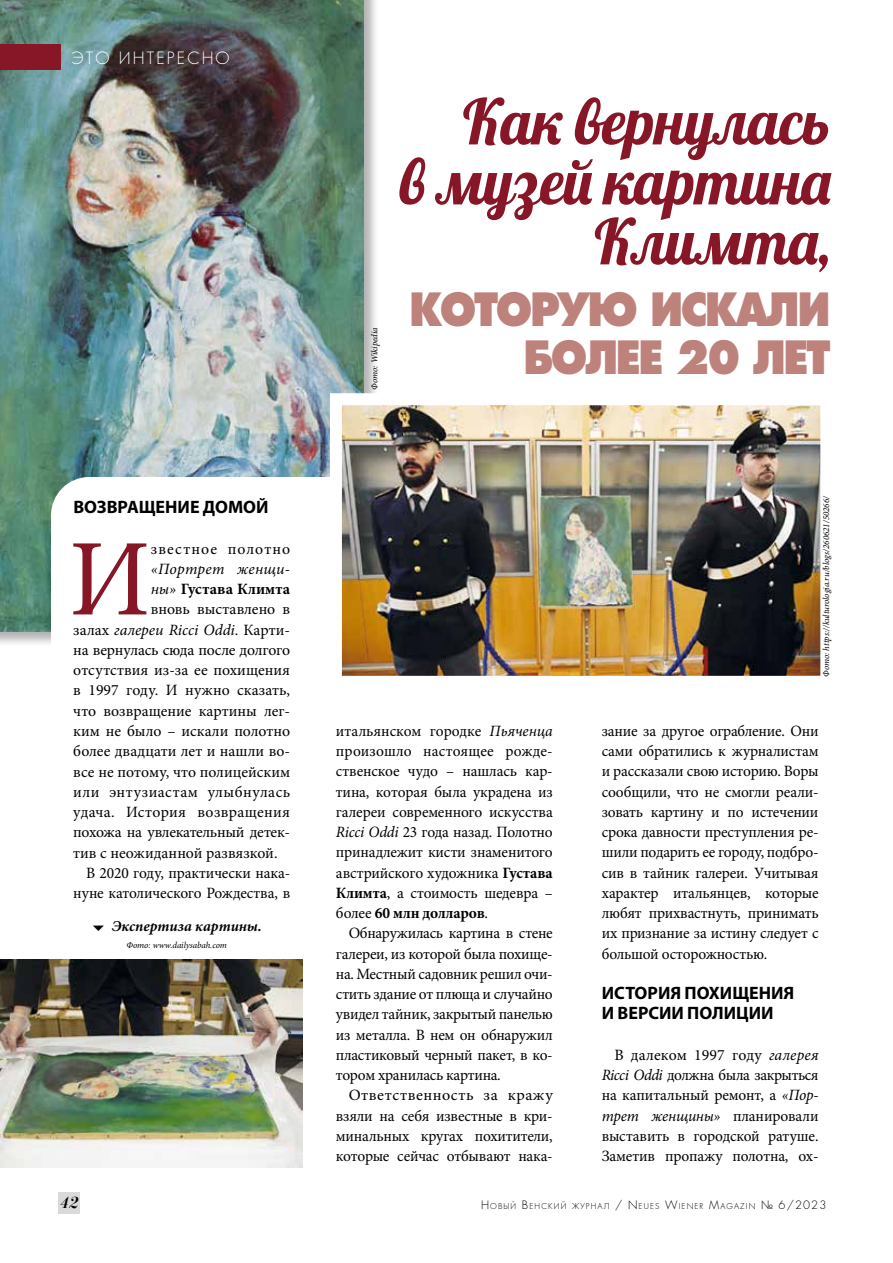
<style>
.page{position:relative;width:893px;height:1263px;background:#fff}
.page>*{position:absolute;margin:0;border:0;box-sizing:border-box;transform-origin:0 0}
.t1{font:109.2px "Minion Pro";color:#871626}
.t2{font:62.7px/60px "Lobster";letter-spacing:-.01em;color:#871627;text-align:right}
.t3{font:44.55px/48px "Favorit Extra Bold C";letter-spacing:-.06em;color:#be827d;text-align:right;scale:.91 1}
.t4{font:700 18px/20.2px "Myriad Pro";color:#000}
.t5{font:16.5px "Favorit Light C";letter-spacing:.13em;color:#fff}
.t6{font:italic 16.5px "Paragon Nord C";color:#000}
.t7{font:15.75px/20.2px "Minion Pro";letter-spacing:-.005em;color:#000;text-align:justify}
.t8{font:italic 15.75px "Minion Pro";color:#000}
.t9{font:15.75px "Minion Pro";letter-spacing:.03em;color:#000}
.t10{font:15.75px "Minion Pro";letter-spacing:.02em;color:#000}
.t11{font:700 15.75px "Minion Pro";color:#000}
.t12{font:15.75px "Minion Pro";letter-spacing:.07em;color:#000}
.t13{font:italic 15.75px "Minion Pro";letter-spacing:.02em;color:#000}
.t14{font:italic 700 15px "Minion Pro";color:#000}
.t15{font:italic 9px "Minion Pro";letter-spacing:-.005em;color:#000}
.t16{font:7.8px "Favorit Light C";letter-spacing:.145em;color:#000}
.s1{font-weight:400;font-style:italic}
.s2{font-style:normal}
.s3{font-style:italic}
.s4{font-weight:700}
.s5{font-size:11.25px}
</style>
<div class="page">
<div style="left:0;top:0;width:379px;height:647px;background:#000;opacity:.3"></div>
<img style="left:0;top:0;width:364px;height:631px">
<div style="left:59px;top:1193px;width:21px;height:21px;background:#dadada"></div>
<div style="left:0;top:44px;width:60px;height:26px;background:#871626"></div>
<img style="left:0;top:959px;width:302px;height:208px">
<svg style="left:51px;top:477px;width:279px;height:170px"></svg>
<img style="left:343px;top:406px;width:476px;height:269px">
<p class="t5" style="left:72px;top:47px;width:160px">ЭТО ИНТЕРЕСНО</p>
<p class="t4" style="left:73px;top:496px;width:196px">ВОЗВРАЩЕНИЕ ДОМОЙ</p>
<h1 class="t1" style="left:69px;top:506px;width:84px">И</h1>
<p class="t12" style="left:151px;top:538px;width:141px">звестное полотно</p>
<p class="t13" style="left:151px;top:558px;width:141px">«Портрет женщи-</p>
<p class="t11" style="left:151px;top:578px;width:141px"><span class="s1">ны»</span> Густава Климта</p>
<p class="t7" style="left:151px;top:599px;width:141px">вновь выставлено в</p>
<p class="t8" style="left:73px;top:619px;width:218px"><span class="s2">залах</span> галереи Ricci Oddi<span class="s2">. Карти-</span></p>
<p class="t7" style="left:73px;top:640px;width:218px">на вернулась сюда после долгого</p>
<p class="t7" style="left:73px;top:660px;width:218px">отсутствия из-за ее похищения</p>
<p class="t7" style="left:73px;top:680px;width:218px">в 1997 году. И нужно сказать,</p>
<p class="t7" style="left:73px;top:701px;width:218px">что возвращение картины лег-</p>
<p class="t7" style="left:73px;top:721px;width:218px">ким не было – искали полотно</p>
<p class="t7" style="left:73px;top:741px;width:218px">более двадцати лет и нашли во-</p>
<p class="t7" style="left:73px;top:761px;width:218px">все не потому, что полицейским</p>
<p class="t9" style="left:73px;top:781px;width:218px">или энтузиастам улыбнулась</p>
<p class="t10" style="left:73px;top:801px;width:218px">удача. История возвращения</p>
<p class="t7" style="left:73px;top:822px;width:218px">похожа на увлекательный детек-</p>
<p class="t7" style="left:73px;top:842px;width:206px">тив с неожиданной развязкой.</p>
<p class="t7" style="left:86px;top:863px;width:206px">В 2020 году, практически нака-</p>
<p class="t7" style="left:73px;top:883px;width:218px">нуне католического Рождества, в</p>
<p class="t14" style="left:112px;top:916px;width:151px">Экспертиза картины.</p>
<p class="t15" style="left:126px;top:939px;width:102px">Фото: www.dailysabah.com</p>
<p class="t15" style="left:368px;top:390px;width:64px;rotate:-90deg">Фото: Wikipedia</p>
<h2 class="t2" style="left:400px;top:91px;width:433px">Как вернулась<br>в музей картина<br>Климта,</h2>
<h3 class="t3" style="left:409px;top:286px;width:465px">КОТОРУЮ ИСКАЛИ<br>БОЛЕЕ 20 ЛЕТ</h3>
<p class="t15" style="left:820px;top:677px;width:183px;rotate:-90deg">Фото: https://kulturologia.ru/blogs/260621/50266/</p>
<p class="t7" style="left:336px;top:721px;width:218px">итальянском городке <span class="s3">Пьяченца </span>произошло настоящее рожде&shy;ственское чудо – нашлась кар&shy;тина, которая была украдена из галереи современного искусства <span class="s3">Ricci Oddi</span> 23 года назад. Полотно принадлежит кисти знаменитого австрийского художника <span class="s4">Густава Климта</span>, а стоимость шедевра – более <span class="s4">60 млн долларов</span>.</p>
<p class="t7" style="left:336px;top:923px;width:218px;text-indent:13px">Обнаружилась картина в стене галереи, из которой была похище&shy;на. Местный садовник решил очи&shy;стить здание от плюща и случайно увидел тайник, закрытый панелью из металла. В нем он обнаружил пластиковый черный пакет, в ко&shy;тором хранилась картина.</p>
<p class="t7" style="left:336px;top:1085px;width:218px;text-indent:13px">Ответственность за кражу взяли на себя известные в кри&shy;минальных кругах похитители, которые сейчас отбывают нака-</p>
<p class="t7" style="left:602px;top:721px;width:218px">зание за другое ограбление. Они сами обратились к журналистам и рассказали свою историю. Воры сообщили, что не смогли реали&shy;зовать картину и по истечении срока давности преступления ре&shy;шили подарить ее городу, подбро&shy;сив в тайник галереи. Учитывая характер итальянцев, которые любят прихвастнуть, принимать их признание за истину следует с большой осторожностью.</p>
<p class="t4" style="left:602px;top:982px;width:194px">ИСТОРИЯ ПОХИЩЕНИЯ<br>И ВЕРСИИ ПОЛИЦИИ</p>
<p class="t7" style="left:602px;top:1045px;width:218px;text-indent:13px">В далеком 1997 году <span class="s3">галерея Ricci Oddi</span> должна была закрыться на капитальный ремонт, а <span class="s3">«Пор&shy;трет женщины»</span> планировали выставить в городской ратуше.<br>Заметив пропажу полотна, ох-</p>
<p class="t6" style="left:59px;top:1193px;width:20px">42</p>
<p class="t16" style="left:481px;top:1201px;width:347px"><span class="s5">Н</span>ОВЫЙ <span class="s5">В</span>ЕНСКИЙ ЖУРНАЛ <span class="s5">/</span> <span class="s5">N</span>EUES <span class="s5">W</span>IEN ER <span class="s5">M</span>AGAZIN <span class="s5">№ 6/2023</span></p>
</div>
